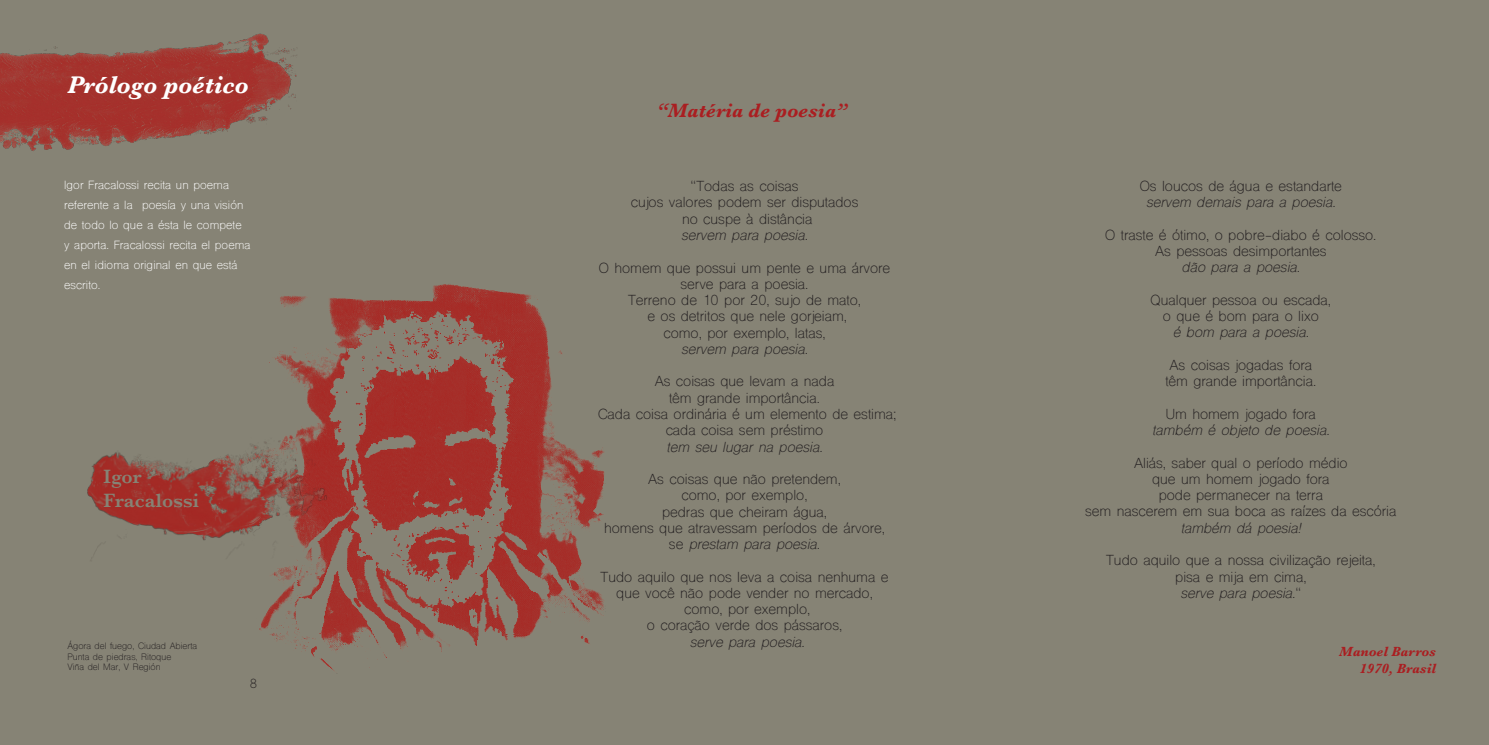
<style>
.page{position:relative;width:1489px;height:745px;background:#fff}
.page>*{position:absolute;margin:0;border:0;box-sizing:border-box;transform-origin:0 0}
.t1{font:italic 700 25px "Baskerville";letter-spacing:.005em;color:#fff}
.t2{font:italic 700 20px "Baskerville";letter-spacing:.005em;color:#aa1e21}
.t3{font:600 20px "Baskerville";letter-spacing:.005em;color:#868375}
.t4{font:13.75px/16.2px "Shree Dev 0714";color:#231f20;text-align:center}
.t5{font:italic 13.75px "Shree Dev 0714";color:#231f20}
.t6{font:italic 700 13.75px "Baskerville";letter-spacing:.005em;color:#aa1e21}
.t7{font:12.5px "Shree Dev 0714";color:#231f20}
.t8{font:11.25px/20px "Shree Dev 0714";letter-spacing:.01em;color:#fff}
.t9{font:8.75px "Shree Dev 0714";letter-spacing:.005em;color:#231f20}
.s1{font-style:normal}
</style>
<div class="page">
<div style="left:0;top:0;width:1488px;height:744px;background:#868375"></div>
<img style="left:0;top:33px;width:297px;height:118px">
<img style="left:259px;top:284px;width:345px;height:387px">
<img style="left:87px;top:421px;width:253px;height:140px">
<p class="t1" style="left:67px;top:68px;width:182px">Prólogo poético</p>
<p class="t8" style="left:64px;top:176px;width:188px">Igor Fracalossi recita un poema referente a la poesía y una visión de todo lo que a ésta le compete<br>y aporta. Fracalossi recita el poema en el idioma original en que está escrito.</p>
<p class="t3" style="left:103px;top:462px;width:40px">Igor</p>
<p class="t3" style="left:103px;top:486px;width:97px">Fracalossi</p>
<p class="t9" style="left:67px;top:640px;width:131px">Ágora del fuego, Ciudad Abierta</p>
<p class="t9" style="left:67px;top:651px;width:105px">Punta de piedras, Ritoque</p>
<p class="t9" style="left:67px;top:661px;width:95px">Viña del Mar, V Región</p>
<p class="t7" style="left:250px;top:675px;width:9px">8</p>
<p class="t2" style="left:655px;top:96px;width:193px">“Matéria de poesia”</p>
<p class="t4" style="left:690px;top:180px;width:109px">“Todas as coisas</p>
<p class="t4" style="left:630px;top:196px;width:229px">cujos valores podem ser disputados</p>
<p class="t4" style="left:682px;top:212px;width:132px">no cuspe à distância</p>
<p class="t5" style="left:681px;top:226px;width:128px">servem para poesia.</p>
<p class="t4" style="left:599px;top:261px;width:293px">O homem que possui um pente e uma árvore</p>
<p class="t4" style="left:680px;top:277px;width:129px">serve para a poesia.</p>
<p class="t4" style="left:628px;top:293px;width:234px">Terreno de 10 por 20, sujo de mato,</p>
<p class="t4" style="left:647px;top:310px;width:201px">e os detritos que nele gorjeiam,</p>
<p class="t4" style="left:663px;top:326px;width:164px">como, por exemplo, latas,</p>
<p class="t5" style="left:681px;top:340px;width:128px">servem para poesia.</p>
<p class="t4" style="left:654px;top:375px;width:181px">As coisas que levam a nada</p>
<p class="t4" style="left:669px;top:391px;width:152px">têm grande importância.</p>
<p class="t4" style="left:598px;top:407px;width:300px">Cada coisa ordinária é um elemento de estima;</p>
<p class="t4" style="left:665px;top:423px;width:159px">cada coisa sem préstimo</p>
<p class="t5" style="left:666px;top:438px;width:157px">tem seu lugar na poesia.</p>
<p class="t4" style="left:648px;top:472px;width:194px">As coisas que não pretendem,</p>
<p class="t4" style="left:681px;top:488px;width:127px">como, por exemplo,</p>
<p class="t4" style="left:662px;top:505px;width:166px">pedras que cheiram água,</p>
<p class="t4" style="left:604px;top:521px;width:282px">homens que atravessam períodos de árvore,</p>
<p class="t5" style="left:669px;top:535px;width:153px"><span class="s1">se</span> prestam para poesia.</p>
<p class="t4" style="left:600px;top:570px;width:289px">Tudo aquilo que nos leva a coisa nenhuma e que você não pode vender no mercado,</p>
<p class="t4" style="left:684px;top:602px;width:127px">como, por exemplo,</p>
<p class="t4" style="left:647px;top:618px;width:197px">o coração verde dos pássaros,</p>
<p class="t5" style="left:689px;top:633px;width:116px">serve para poesia.</p>
<p class="t4" style="left:1139px;top:179px;width:204px">Os loucos de água e estandarte</p>
<p class="t5" style="left:1146px;top:194px;width:191px">servem demais para a poesia.</p>
<p class="t4" style="left:1105px;top:228px;width:272px">O traste é ótimo, o pobre-diabo é colosso.</p>
<p class="t4" style="left:1154px;top:244px;width:173px">As pessoas desimportantes</p>
<p class="t5" style="left:1181px;top:259px;width:120px">dão para a poesia.</p>
<p class="t4" style="left:1150px;top:293px;width:182px">Qualquer pessoa ou escada,</p>
<p class="t4" style="left:1162px;top:309px;width:157px">o que é bom para o lixo</p>
<p class="t5" style="left:1172px;top:324px;width:137px">é bom para a poesia.</p>
<p class="t4" style="left:1169px;top:358px;width:144px">As coisas jogadas fora</p>
<p class="t4" style="left:1165px;top:374px;width:152px">têm grande importância.</p>
<p class="t4" style="left:1165px;top:407px;width:152px">Um homem jogado fora</p>
<p class="t5" style="left:1152px;top:421px;width:179px">também é objeto de poesia.</p>
<p class="t4" style="left:1133px;top:456px;width:215px">Aliás, saber qual o período médio</p>
<p class="t4" style="left:1151px;top:472px;width:179px">que um homem jogado fora</p>
<p class="t4" style="left:1158px;top:488px;width:166px">pode permanecer na terra</p>
<p class="t4" style="left:1085px;top:504px;width:313px">sem nascerem em sua boca as raízes da escória</p>
<p class="t5" style="left:1180px;top:519px;width:122px">também dá poesia!</p>
<p class="t4" style="left:1106px;top:553px;width:271px">Tudo aquilo que a nossa civilização rejeita,</p>
<p class="t4" style="left:1175px;top:569px;width:133px">pisa e mija em cima,</p>
<p class="t5" style="left:1180px;top:584px;width:122px">serve para poesia.<span class="s1">“</span></p>
<p class="t6" style="left:1339px;top:641px;width:98px">Manoel Barros</p>
<p class="t6" style="left:1359px;top:658px;width:78px">1970, Brasil</p>
</div>
